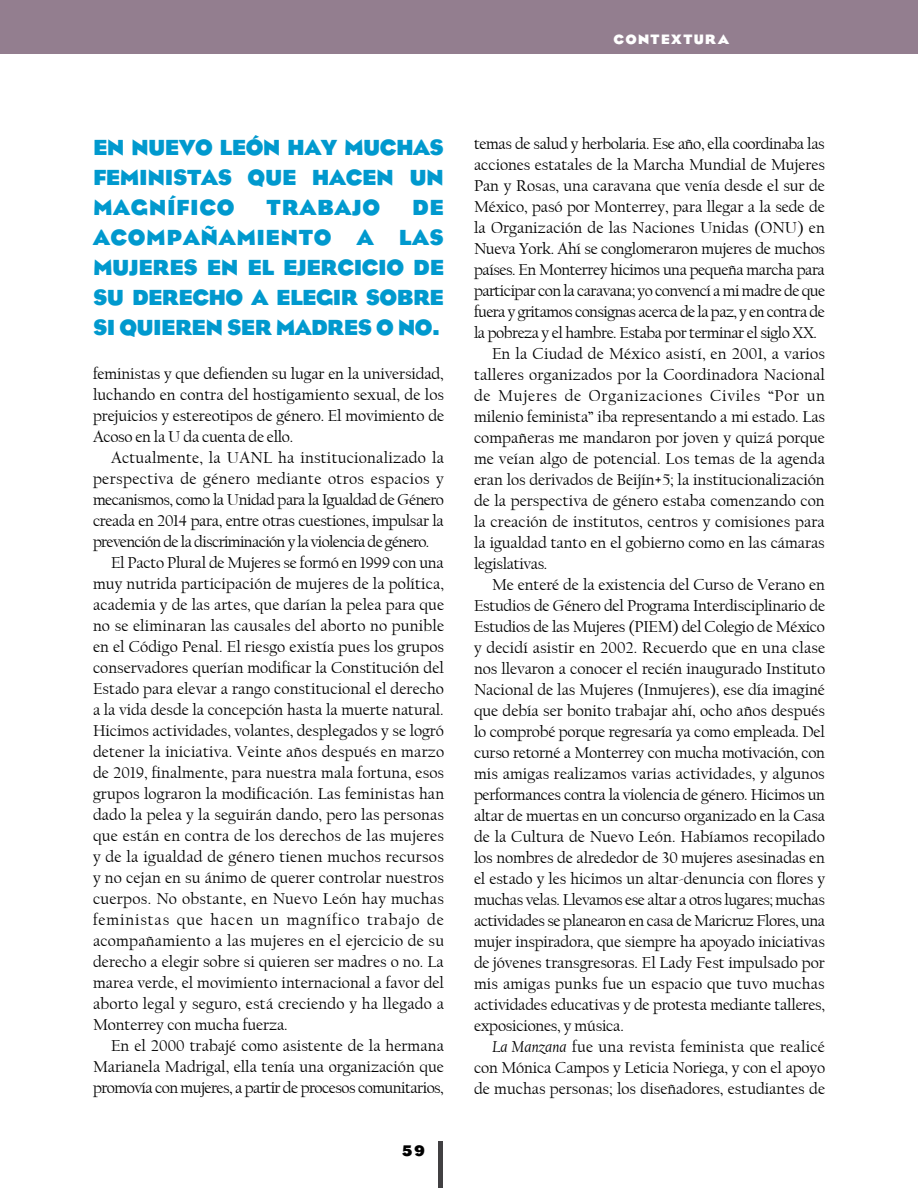
<style>
.page{position:relative;width:918px;height:1188px;background:#fff}
.page>*{position:absolute;margin:0;border:0;box-sizing:border-box;transform-origin:0 0}
.balazos{font:700 22.5px/30px "Eagle";letter-spacing:-.025em;color:#0099ce;text-align:justify}
.balazos-2{font:700 22.5px "Eagle";letter-spacing:.03em;color:#0099ce}
.t1{font:16.5px/21px "Californian FB";letter-spacing:-.015em;color:#000;text-align:justify}
.numeracíon{font:700 13.5px "OPTI Eagle";color:#000}
.t2{font:700 12px "OPTI Eagle";letter-spacing:.11em;color:#fff}
.s1{font-style:italic}
</style>
<div class="page">
<div style="left:0;top:0;width:918px;height:54px;background:#937e8f"></div>
<div style="left:438px;top:1142px;width:5px;height:46px;background:#414042"></div>
<p class="t2" style="left:614px;top:30px;width:117px">CONTEXTURA</p>
<p class="balazos" style="left:93px;top:132px;width:353px">EN NUEVO LEÓN HAY MUCHAS FEMINISTAS QUE HACEN UN MAGNÍFICO</p>
<p class="balazos-2" style="left:267px;top:195px;width:115px">TRABAJO</p>
<p class="balazos" style="left:93px;top:192px;width:353px;text-indent:319px">DE ACOMPAÑAMIENTO A LAS MUJERES EN EL EJERCICIO DE SU DERECHO A ELEGIR SOBRE SI QUIEREN SER MADRES O NO.</p>
<p class="t1" style="left:93px;top:363px;width:353px">feministas y que defienden su lugar en la universidad, luchando en contra del hostigamiento sexual, de los prejuicios y estereotipos de género. El movimiento de Acoso en la U da cuenta de ello.</p>
<p class="t1" style="left:93px;top:447px;width:353px;text-indent:18px">Actualmente, la UANL ha institucionalizado la perspectiva de género mediante otros espacios y mecanismos, como la Unidad para la Igualdad de Género creada en 2014 para, entre otras cuestiones, impulsar la prevención de la discriminación y la violencia de género.</p>
<p class="t1" style="left:93px;top:552px;width:353px;text-indent:18px">El Pacto Plural de Mujeres se formó en 1999 con una muy nutrida participación de mujeres de la política, academia y de las artes, que darían la pelea para que no se eliminaran las causales del aborto no punible en el Código Penal. El riesgo existía pues los grupos conservadores querían modificar la Constitución del Estado para elevar a rango constitucional el derecho a la vida desde la concepción hasta la muerte natural.<br>Hicimos actividades, volantes, desplegados y se logró detener la iniciativa. Veinte años después en marzo de 2019, finalmente, para nuestra mala fortuna, esos grupos lograron la modificación. Las feministas han dado la pelea y la seguirán dando, pero las personas que están en contra de los derechos de las mujeres y de la igualdad de género tienen muchos recursos y no cejan en su ánimo de querer controlar nuestros cuerpos. No obstante, en Nuevo León hay muchas feministas que hacen un magnífico trabajo de acompañamiento a las mujeres en el ejercicio de su derecho a elegir sobre si quieren ser madres o no. La marea verde, el movimiento internacional a favor del aborto legal y seguro, está creciendo y ha llegado a Monterrey con mucha fuerza.</p>
<p class="t1" style="left:93px;top:1035px;width:353px;text-indent:18px">En el 2000 trabajé como asistente de la hermana Marianela Madrigal, ella tenía una organización que promovía con mujeres, a partir de procesos comunitarios,</p>
<p class="numeracíon" style="left:401px;top:1141px;width:26px">59</p>
<p class="t1" style="left:474px;top:133px;width:353px">temas de salud y herbolaria. Ese año, ella coordinaba las acciones estatales de la Marcha Mundial de Mujeres Pan y Rosas, una caravana que venía desde el sur de México, pasó por Monterrey, para llegar a la sede de la Organización de las Naciones Unidas (ONU) en Nueva York. Ahí se conglomeraron mujeres de muchos países. En Monterrey hicimos una pequeña marcha para participar con la caravana; yo convencí a mi madre de que fuera y gritamos consignas acerca de la paz, y en contra de la pobreza y el hambre. Estaba por terminar el siglo XX.</p>
<p class="t1" style="left:474px;top:343px;width:353px;text-indent:18px">En la Ciudad de México asistí, en 2001, a varios talleres organizados por la Coordinadora Nacional de Mujeres de Organizaciones Civiles “Por un milenio feminista” iba representando a mi estado. Las compañeras me mandaron por joven y quizá porque me veían algo de potencial. Los temas de la agenda eran los derivados de Beijín+5; la institucionalización de la perspectiva de género estaba comenzando con la creación de institutos, centros y comisiones para la igualdad tanto en el gobierno como en las cámaras legislativas.</p>
<p class="t1" style="left:474px;top:574px;width:353px;text-indent:18px">Me enteré de la existencia del Curso de Verano en Estudios de Género del Programa Interdisciplinario de Estudios de las Mujeres (PIEM) del Colegio de México y decidí asistir en 2002. Recuerdo que en una clase nos llevaron a conocer el recién inaugurado Instituto Nacional de las Mujeres (Inmujeres), ese día imaginé que debía ser bonito trabajar ahí, ocho años después lo comprobé porque regresaría ya como empleada. Del curso retorné a Monterrey con mucha motivación, con mis amigas realizamos varias actividades, y algunos performances contra la violencia de género. Hicimos un altar de muertas en un concurso organizado en la Casa de la Cultura de Nuevo León. Habíamos recopilado los nombres de alrededor de 30 mujeres asesinadas en el estado y les hicimos un altar-denuncia con flores y muchas velas. Llevamos ese altar a otros lugares; muchas actividades se planearon en casa de Maricruz Flores, una mujer inspiradora, que siempre ha apoyado iniciativas de jóvenes transgresoras. El Lady Fest impulsado por mis amigas punks fue un espacio que tuvo muchas actividades educativas y de protesta mediante talleres, exposiciones, y música.</p>
<p class="t1" style="left:474px;top:1036px;width:353px;text-indent:18px"><span class="s1">La Manzana</span> fue una revista feminista que realicé con Mónica Campos y Leticia Noriega, y con el apoyo de muchas personas; los diseñadores, estudiantes de</p>
</div>
